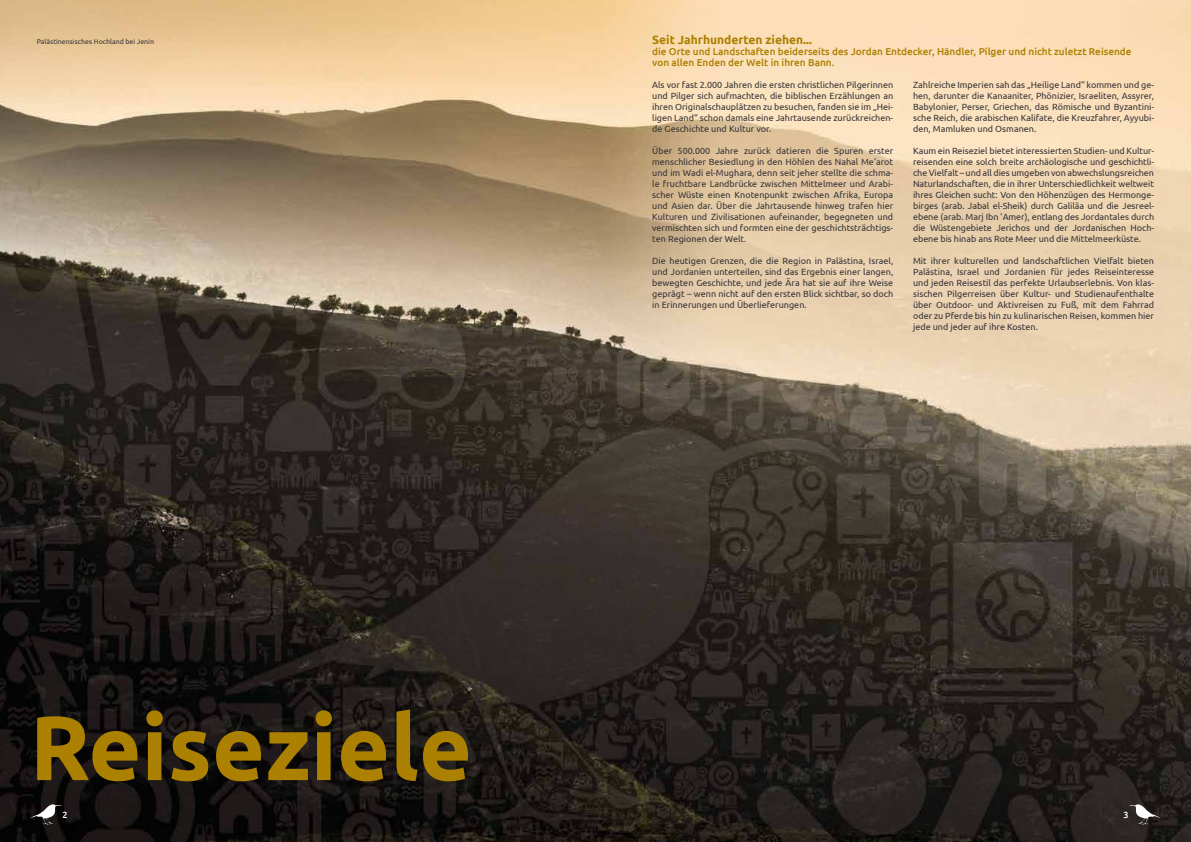
<style>
.page{position:relative;width:1191px;height:842px;background:#fff}
.page>*{position:absolute;margin:0;border:0;box-sizing:border-box;transform-origin:0 0}
.t1{font:700 91px "Ubuntu";color:#ac8000}
.t2{font:700 12px "Ubuntu";color:#ac8000}
.t3{font:500 10px/11px "Ubuntu";color:#ac8000}
.t4{font:9px/11px "Ubuntu";color:#373437;text-align:justify}
.t5{font:500 9px "Ubuntu";color:#fff}
.t6{font:7px "Ubuntu";color:#373437}
</style>
<div class="page">
<img style="left:0;top:0;width:1191px;height:842px">
<svg style="left:1129px;top:804px;width:31px;height:21px"></svg>
<svg style="left:31px;top:804px;width:31px;height:21px"></svg>
<p class="t6" style="left:37px;top:37px;width:119px">Palästinensisches Hochland bei Jenin</p>
<h2 class="t2" style="left:652px;top:32px;width:161px">Seit Jahrhunderten ziehen...</h2>
<p class="t3" style="left:652px;top:46px;width:481px">die Orte und Landschaften beiderseits des Jordan Entdecker, Händler, Pilger und nicht zuletzt Reisende von allen Enden der Welt in ihren Bann.</p>
<p class="t4" style="left:652px;top:79px;width:242px">Als vor fast 2.000 Jahren die ersten christlichen Pilgerinnen und Pilger sich aufmachten, die biblischen Erzählungen an ihren Originalschauplätzen zu besuchen, fanden sie im „Hei&shy;ligen Land“ schon damals eine Jahrtausende zurückreichen&shy;de Geschichte und Kultur vor.</p>
<p class="t4" style="left:652px;top:145px;width:242px">Über 500.000 Jahre zurück datieren die Spuren erster menschlicher Besiedlung in den Höhlen des Nahal Me’arot und im Wadi el-Mughara, denn seit jeher stellte die schma&shy;le fruchtbare Landbrücke zwischen Mittelmeer und Arabi&shy;scher Wüste einen Knotenpunkt zwischen Afrika, Europa und Asien dar. Über die Jahrtausende hinweg trafen hier Kulturen und Zivilisationen aufeinander, begegneten und vermischten sich und formten eine der geschichtsträchtigs&shy;ten Regionen der Welt.</p>
<p class="t4" style="left:652px;top:255px;width:242px">Die heutigen Grenzen, die die Region in Palästina, Israel, und Jordanien unterteilen, sind das Ergebnis einer langen, bewegten Geschichte, und jede Ära hat sie auf ihre Weise geprägt – wenn nicht auf den ersten Blick sichtbar, so doch in Erinnerungen und Überlieferungen.</p>
<p class="t4" style="left:913px;top:79px;width:242px">Zahlreiche Imperien sah das „Heilige Land“ kommen und ge&shy;hen, darunter die Kanaaniter, Phönizier, Israeliten, Assyrer, Babylonier, Perser, Griechen, das Römische und Byzantini&shy;sche Reich, die arabischen Kalifate, die Kreuzfahrer, Ayyubi&shy;den, Mamluken und Osmanen.</p>
<p class="t4" style="left:913px;top:145px;width:242px">Kaum ein Reiseziel bietet interessierten Studien- und Kultur&shy;reisenden eine solch breite archäologische und geschichtli&shy;che Vielfalt – und all dies umgeben von abwechslungsreichen Naturlandschaften, die in ihrer Unterschiedlichkeit weltweit ihres Gleichen sucht: Von den Höhenzügen des Hermonge&shy;birges (arab. Jabal el-Sheik) durch Galiläa und die Jesreel&shy;ebene (arab. Marj Ibn ’Amer), entlang des Jordantales durch die Wüstengebiete Jerichos und der Jordanischen Hoch&shy;ebene bis hinab ans Rote Meer und die Mittelmeerküste.</p>
<p class="t4" style="left:913px;top:255px;width:242px">Mit ihrer kulturellen und landschaftlichen Vielfalt bieten Palästina, Israel und Jordanien für jedes Reiseinteresse und jeden Reisestil das perfekte Urlaubserlebnis. Von klas&shy;sischen Pilgerreisen über Kultur- und Studienaufenthalte über Outdoor- und Aktivreisen zu Fuß, mit dem Fahrrad oder zu Pferde bis hin zu kulinarischen Reisen, kommen hier jede und jeder auf ihre Kosten.</p>
<h1 class="t1" style="left:30px;top:692px;width:443px">Reiseziele</h1>
<p class="t5" style="left:62px;top:809px;width:7px">2</p>
<p class="t5" style="left:1123px;top:809px;width:7px">3</p>
</div>
